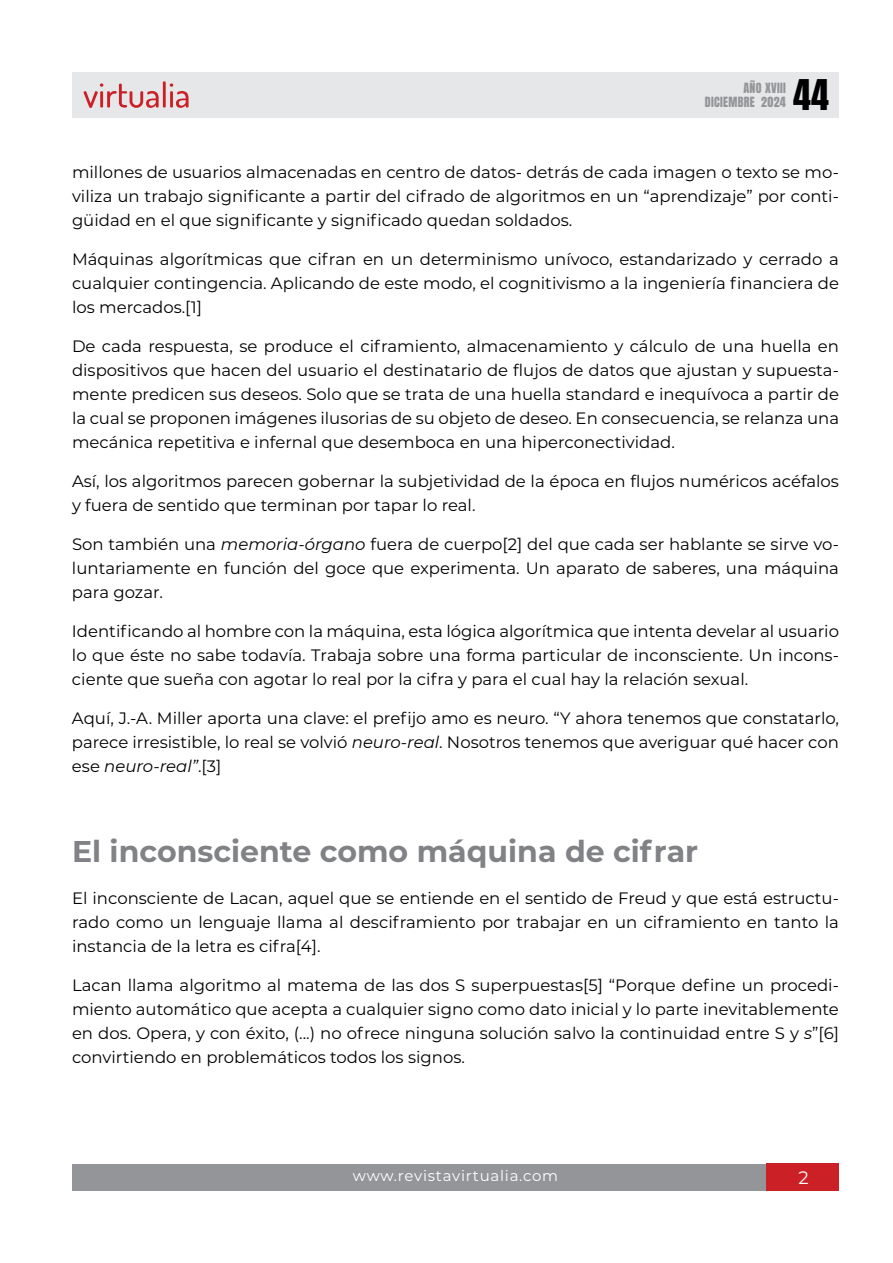
<style>
.page{position:relative;width:893px;height:1263px;background:#fff}
.page>*{position:absolute;margin:0;border:0;box-sizing:border-box;transform-origin:0 0}
.t1{font:36px "Anton";color:#000}
.t2{font:700 30px "Montserrat";color:#808285}
.t3{font:18px "Montserrat";color:#fff}
.t4{font:16.5px/24px "Montserrat";color:#000;text-align:justify}
.t5{font:15px "Montserrat";letter-spacing:.05em;color:#fff}
.t6{font:12px/14.4px "Anton";letter-spacing:.025em;color:#939598;text-align:right}
.s1{font-style:italic}
</style>
<div class="page">
<div style="left:72px;top:1164px;width:750px;height:27px;background:#939598"></div>
<div style="left:767px;top:1164px;width:72px;height:27px;background:#cc2027"></div>
<div style="left:72px;top:72px;width:767px;height:45px;background:#e6e7e8"></div>
<svg style="left:84px;top:81px;width:105px;height:27px"></svg>
<h1 class="t1" style="left:793px;top:76px;width:37px">44</h1>
<p class="t6" style="left:705px;top:82px;width:82px">AÑO XVIII<br>DICIEMBRE 2024</p>
<p class="t4" style="left:72px;top:159px;width:768px">millones de usuarios almacenadas en centro de datos- detrás de cada imagen o texto se mo&shy;viliza un trabajo significante a partir del cifrado de algoritmos en un “aprendizaje” por conti&shy;güidad en el que significante y significado quedan soldados.</p>
<p class="t4" style="left:72px;top:246px;width:768px">Máquinas algorítmicas que cifran en un determinismo unívoco, estandarizado y cerrado a cualquier contingencia. Aplicando de este modo, el cognitivismo a la ingeniería financiera de los mercados.[1]</p>
<p class="t4" style="left:72px;top:333px;width:769px">De cada respuesta, se produce el ciframiento, almacenamiento y cálculo de una huella en dispositivos que hacen del usuario el destinatario de flujos de datos que ajustan y supuesta&shy;mente predicen sus deseos. Solo que se trata de una huella standard e inequívoca a partir de la cual se proponen imágenes ilusorias de su objeto de deseo. En consecuencia, se relanza una mecánica repetitiva e infernal que desemboca en una hiperconectividad.</p>
<p class="t4" style="left:72px;top:468px;width:768px">Así, los algoritmos parecen gobernar la subjetividad de la época en flujos numéricos acéfalos y fuera de sentido que terminan por tapar lo real.</p>
<p class="t4" style="left:72px;top:531px;width:768px">Son también una <span class="s1">memoria-órgano</span> fuera de cuerpo[2] del que cada ser hablante se sirve vo&shy;luntariamente en función del goce que experimenta. Un aparato de saberes, una máquina para gozar.</p>
<p class="t4" style="left:72px;top:618px;width:768px">Identificando al hombre con la máquina, esta lógica algorítmica que intenta develar al usuario lo que éste no sabe todavía. Trabaja sobre una forma particular de inconsciente. Un incons&shy;ciente que sueña con agotar lo real por la cifra y para el cual hay la relación sexual.</p>
<p class="t4" style="left:72px;top:705px;width:768px">Aquí, J.-A. Miller aporta una clave: el prefijo amo es neuro. “Y ahora tenemos que constatarlo, parece irresistible, lo real se volvió <span class="s1">neuro-real</span>. Nosotros tenemos que averiguar qué hacer con ese <span class="s1">neuro-real”</span>.[3]</p>
<h2 class="t2" style="left:72px;top:829px;width:628px">El inconsciente como máquina de cifrar</h2>
<p class="t4" style="left:72px;top:885px;width:768px">El inconsciente de Lacan, aquel que se entiende en el sentido de Freud y que está estructu&shy;rado como un lenguaje llama al desciframiento por trabajar en un ciframiento en tanto la instancia de la letra es cifra[4].</p>
<p class="t4" style="left:72px;top:972px;width:768px">Lacan llama algoritmo al matema de las dos S superpuestas[5] “Porque define un procedi&shy;miento automático que acepta a cualquier signo como dato inicial y lo parte inevitablemente en dos. Opera, y con éxito, (...) no ofrece ninguna solución salvo la continuidad entre S y <span class="s1">s</span>”[6] convirtiendo en problemáticos todos los signos.</p>
<p class="t5" style="left:353px;top:1165px;width:207px">www.revistavirtualia.com</p>
<p class="t3" style="left:798px;top:1165px;width:12px">2</p>
</div>
